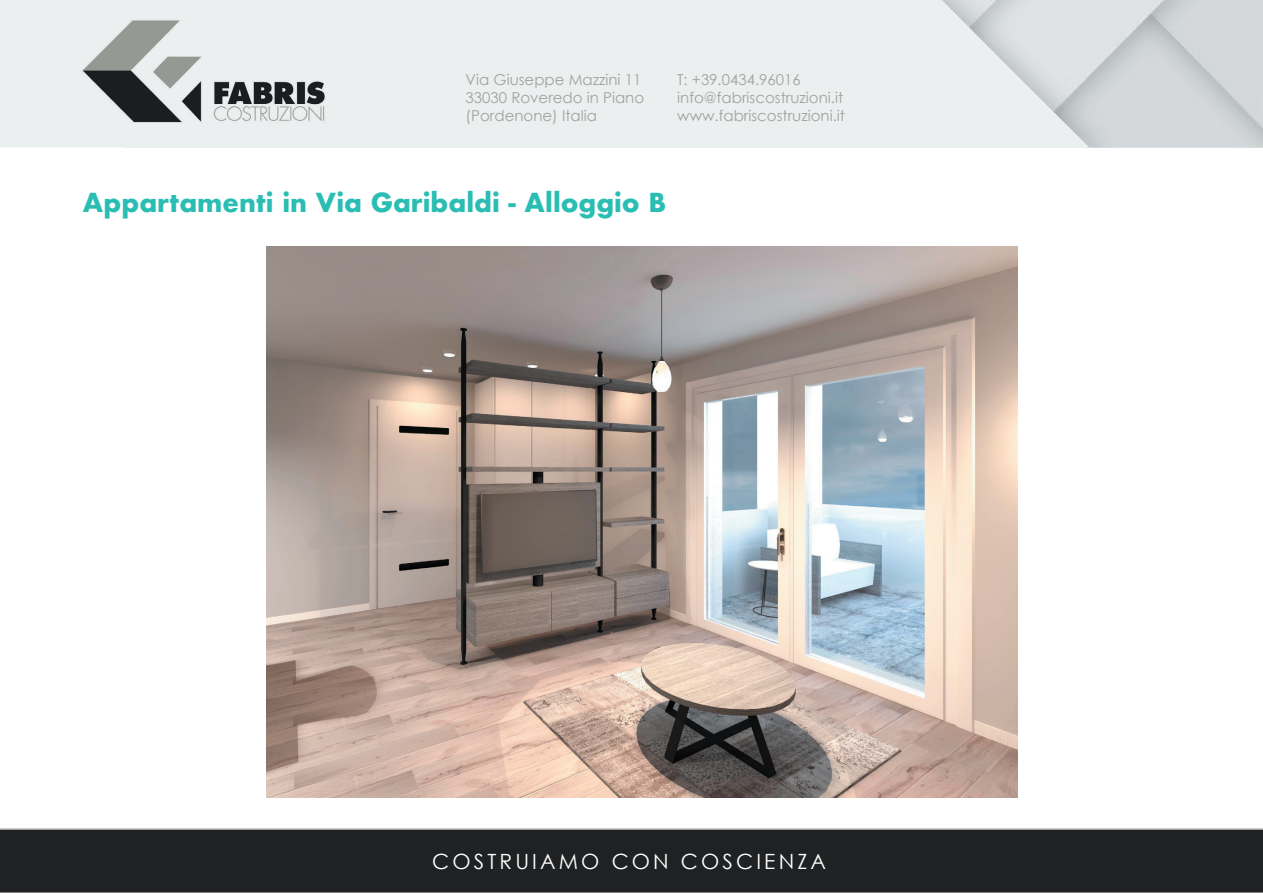
<style>
.page{position:relative;width:1263px;height:893px;background:#fff}
.page>*{position:absolute;margin:0;border:0;box-sizing:border-box;transform-origin:0 0}
.t1{font:700 25.5px "Futura";color:#2abdb3}
.t2{font:21px "Century Gothic";letter-spacing:.15em;color:#fff}
.t3{font:15px/18px "Century Gothic";color:#a3a39d}
</style>
<div class="page">
<img style="left:125px;top:0;width:1138px;height:148px">
<svg style="left:0;top:0;width:1089px;height:147px;background:#eaedee"></svg>
<img style="left:77px;top:20px;width:292px;height:105px">
<div style="left:0;top:828px;width:1263px;height:65px;background:#1f2123"></div>
<img style="left:267px;top:247px;width:751px;height:551px">
<p class="t3" style="left:466px;top:70px;width:180px">Via Giuseppe Mazzini 11<br>33030 Roveredo in Piano (Pordenone) Italia</p>
<p class="t3" style="left:677px;top:70px;width:169px">T: +39.0434.96016 info@fabriscostruzioni.it www.fabriscostruzioni.it</p>
<h1 class="t1" style="left:83px;top:184px;width:585px">Appartamenti in Via Garibaldi - Alloggio B</h1>
<h2 class="t2" style="left:432px;top:847px;width:396px">COSTRUIAMO CON COSCIENZA</h2>
</div>
